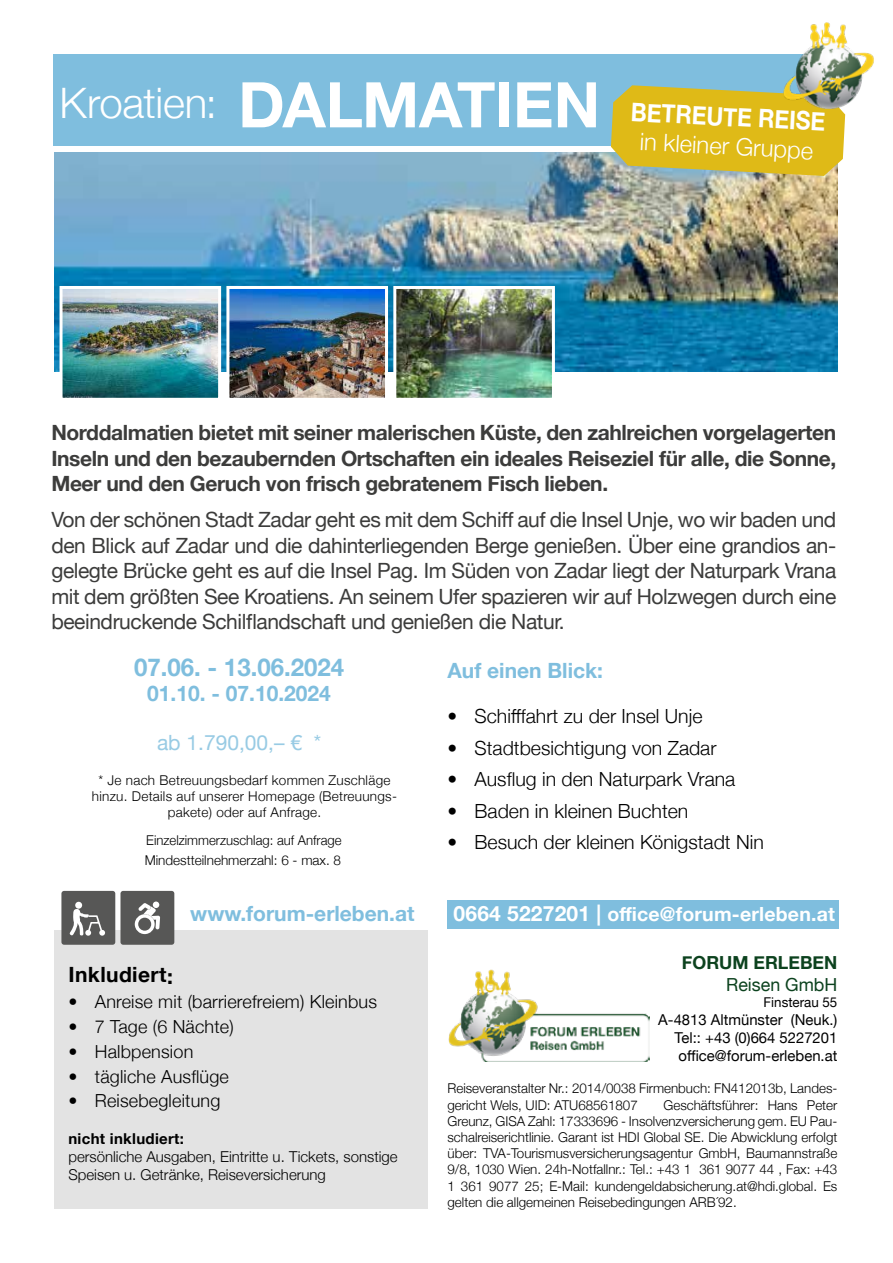
<style>
.page{position:relative;width:893px;height:1263px;background:#fff}
.page>*{position:absolute;margin:0;border:0;box-sizing:border-box;transform-origin:0 0}
.t1{font:700 63px "Helvetica Neue";letter-spacing:-.01em;color:#fff}
.t2{font:300 42px "Helvetica Neue";letter-spacing:-.01em;color:#fff}
.t3{font:700 25.65px "Helvetica Neue";color:#fff;scale:.89 1}
.t4{font:700 24.45px "Helvetica Neue";color:#7fbede}
.t5{font:300 24px "Helvetica Neue";color:#fff}
.t6{font:700 21.45px "Helvetica Neue";color:#7fbede}
.t7{font:21px/25.5px "Helvetica Neue";letter-spacing:-.02em;color:#3c3c3b;text-align:justify}
.t8{font:700 21px/25.5px "Helvetica Neue";letter-spacing:-.02em;color:#3c3c3b;text-align:justify}
.t9{font:700 21px "Helvetica Neue";color:#7fbede}
.t10{font:21px "Helvetica Neue";color:#98cbe4}
.t11{font:700 21px "Helvetica Neue";letter-spacing:.02em;color:#000}
.t12{font:300 19.5px "Helvetica Neue";color:#000}
.t13{font:700 19.5px "Helvetica Neue";letter-spacing:.01em;color:#fff}
.t14{font:300 18px "Helvetica Neue";letter-spacing:.01em;color:#000}
.t15{font:700 18px "Helvetica Neue";color:#0c421e}
.t16{font:18px "Helvetica Neue";color:#0c421e}
.t17{font:300 15px/18px "Helvetica Neue";color:#000}
.t18{font:15px/18px "Helvetica Neue";color:#000;text-align:justify}
.t19{font:700 15px "Helvetica Neue";letter-spacing:.02em;color:#000}
.t20{font:300 13.5px/16.2px "Helvetica Neue";color:#000}
.t21{font:300 13.5px/16.2px "Helvetica Neue";letter-spacing:.02em;color:#000;text-align:center}
.t22{font:13.5px "Helvetica Neue";color:#000}
.s1{font-size:21px}
</style>
<div class="page">
<div style="left:53px;top:54px;width:786px;height:91px;background:#7fbede"></div>
<div style="left:448px;top:900px;width:391px;height:28px;background:#7fbede"></div>
<img style="left:54px;top:152px;width:784px;height:219px">
<div style="left:54px;top:930px;width:373px;height:279px;background:#e3e3e3"></div>
<div style="left:61px;top:891px;width:54px;height:54px;background:#575756;border-radius:3px"></div>
<div style="left:75px;top:902px;width:7px;height:7px;background:#fff;border-radius:50%"></div>
<svg style="left:70px;top:909px;width:35px;height:27px"></svg>
<img style="left:397px;top:290px;width:154px;height:107px">
<div style="left:393px;top:286px;width:162px;height:115px;border:3px solid #fff"></div>
<img style="left:230px;top:290px;width:154px;height:107px">
<div style="left:226px;top:286px;width:162px;height:115px;border:3px solid #fff"></div>
<img style="left:64px;top:290px;width:153px;height:107px">
<div style="left:60px;top:286px;width:161px;height:115px;border:3px solid #fff"></div>
<img style="left:448px;top:969px;width:202px;height:92px">
<svg style="left:611px;top:85px;width:234px;height:91px;background:#d6ba2d"></svg>
<img style="left:782px;top:22px;width:92px;height:86px">
<div style="left:120px;top:891px;width:54px;height:54px;background:#575756;border-radius:3px"></div>
<svg style="left:135px;top:901px;width:25px;height:33px"></svg>
<h2 class="t2" style="left:60px;top:69px;width:159px">Kroatien:</h2>
<h1 class="t1" style="left:238px;top:55px;width:364px">DALMATIEN</h1>
<h3 class="t3" style="left:632px;top:92px;width:220px;rotate:3deg">BETREUTE REISE</h3>
<h3 class="t5" style="left:641px;top:122px;width:175px;rotate:3deg">in kleiner Gruppe</h3>
<h3 class="t8" style="left:51px;top:421px;width:786px">Norddalmatien bietet mit seiner malerischen Küste, den zahlreichen vorgelagerten Inseln und den bezaubernden Ortschaften ein ideales Reiseziel für alle, die Sonne, Meer und den Geruch von frisch gebratenem Fisch lieben.</h3>
<p class="t7" style="left:51px;top:508px;width:786px">Von der schönen Stadt Zadar geht es mit dem Schiff auf die Insel Unje, wo wir baden und den Blick auf Zadar und die dahinterliegenden Berge genießen. Über eine grandios an&shy;gelegte Brücke geht es auf die Insel Pag. Im Süden von Zadar liegt der Naturpark Vrana mit dem größten See Kroatiens. An seinem Ufer spazieren wir auf Holzwegen durch eine beeindruckende Schilflandschaft und genießen die Natur.</p>
<h3 class="t4" style="left:134px;top:648px;width:211px">07.06. - 13.06.2024</h3>
<h3 class="t6" style="left:147px;top:677px;width:185px">01.10. - 07.10.2024</h3>
<h3 class="t10" style="left:157px;top:727px;width:166px">ab 1.790,00,– € *</h3>
<p class="t21" style="left:92px;top:771px;width:307px">* Je nach Betreuungsbedarf kommen Zuschläge hinzu. Details auf unserer Homepage (Betreuungs&shy;pakete) oder auf Anfrage.</p>
<p class="t20" style="left:146px;top:831px;width:197px">Einzelzimmerzuschlag: auf Anfrage</p>
<p class="t20" style="left:145px;top:851px;width:198px">Mindestteilnehmerzahl: 6 - max. 8</p>
<h3 class="t9" style="left:190px;top:897px;width:226px">www.forum-erleben.at</h3>
<h3 class="t11" style="left:68px;top:958px;width:106px">Inkludiert:</h3>
<h3 class="t14" style="left:68px;top:987px;width:310px">• Anreise mit (barrierefreiem) Kleinbus</h3>
<h3 class="t14" style="left:68px;top:1012px;width:167px">• 7 Tage (6 Nächte)</h3>
<h3 class="t14" style="left:68px;top:1037px;width:126px">• Halbpension</h3>
<h3 class="t14" style="left:68px;top:1062px;width:162px">• tägliche Ausflüge</h3>
<h3 class="t14" style="left:68px;top:1086px;width:154px">• Reisebegleitung</h3>
<p class="t19" style="left:68px;top:1127px;width:117px">nicht inkludiert:</p>
<p class="t17" style="left:68px;top:1146px;width:331px">persönliche Ausgaben, Eintritte u. Tickets, sonstige<br>Speisen u. Getränke, Reiseversicherung</p>
<h3 class="t9" style="left:448px;top:654px;width:157px">Auf einen Blick:</h3>
<h3 class="t12" style="left:448px;top:701px;width:256px">• Schifffahrt zu der Insel Unje</h3>
<h3 class="t12" style="left:448px;top:732px;width:271px">• Stadtbesichtigung von Zadar</h3>
<h3 class="t12" style="left:448px;top:764px;width:289px">• Ausflug in den Naturpark Vrana</h3>
<h3 class="t12" style="left:448px;top:795px;width:242px">• Baden in kleinen Buchten</h3>
<h3 class="t12" style="left:448px;top:826px;width:318px">• Besuch der kleinen Königstadt Nin</h3>
<h3 class="t13" style="left:454px;top:898px;width:383px"><span class="s1">0664 5227201 |</span> office@forum-erleben.at</h3>
<h3 class="t15" style="left:682px;top:949px;width:157px">FORUM ERLEBEN</h3>
<h3 class="t16" style="left:726px;top:971px;width:113px">Reisen GmbH</h3>
<p class="t22" style="left:764px;top:992px;width:75px">Finsterau 55</p>
<p class="t18" style="left:675px;top:1011px;width:164px;text-indent:-16px">A-4813 Altmünster (Neuk.)<br>Tel:: +43 (0)664 5227201 office@forum-erleben.at</p>
<p class="t20" style="left:448px;top:1079px;width:391px">Reiseveranstalter Nr.: 2014/0038 Firmenbuch: FN412013b, Landes&shy;gericht Wels, UID: ATU68561807</p>
<p class="t20" style="left:448px;top:1096px;width:391px;text-align:justify;text-indent:216px">Geschäftsführer: Hans Peter Greunz, GISA Zahl: 17333696 - Insolvenzversicherung gem. EU Pau&shy;schalreiserichtlinie. Garant ist HDI Global SE. Die Abwicklung erfolgt über: TVA-Tourismusversicherungsagentur GmbH, Baumannstraße 9/8, 1030 Wien. 24h-Notfallnr.: Tel.: +43 1 361 9077 44 , Fax: +43<br>1 361 9077 25; E-Mail: kundengeldabsicherung.at@hdi.global. Es gelten die allgemeinen Reisebedingungen ARB´92.</p>
</div>
